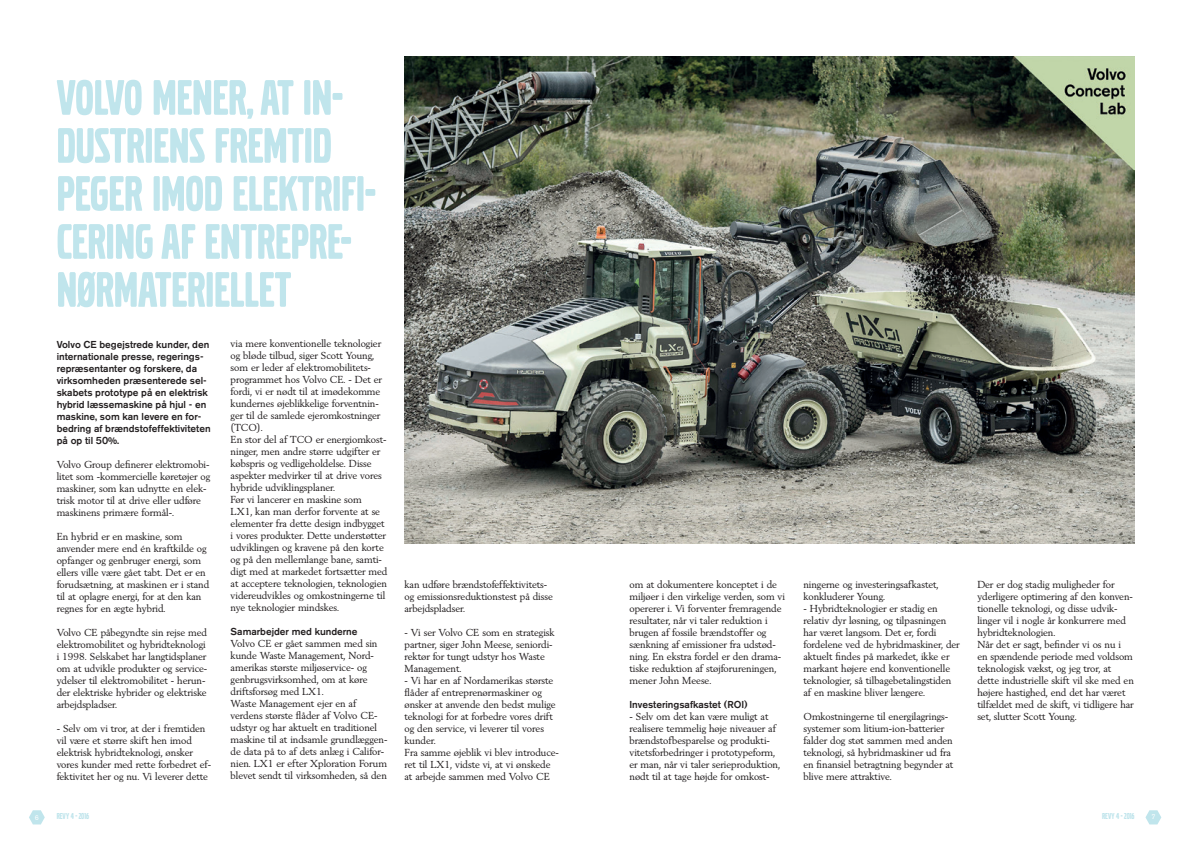
<style>
.page{position:relative;width:1191px;height:842px;background:#fff}
.page>*{position:absolute;margin:0;border:0;box-sizing:border-box;transform-origin:0 0}
.a_Overskrift_afsnit{font:52px/48px "Volvo Broad Pro";color:#c0e5ec}
.a_Brødtekst{font:10px/12px "Volvo Serif Pro";color:#231f20}
.a_Brødtekst-2{font:500 10px/12px "Volvo Sans Pro";color:#231f20}
.a_Overskrift_afsnit-2{font:9px "Volvo Broad Pro";color:#c0e5ec}
.a_Sidepaginering{font:7px "Volvo Sans";color:#fff}
</style>
<div class="page">
<img style="left:404px;top:57px;width:730px;height:486px">
<svg style="left:29px;top:810px;width:16px;height:14px"></svg>
<svg style="left:1145px;top:810px;width:16px;height:14px"></svg>
<p class="a_Overskrift_afsnit" style="left:57px;top:74px;width:321px">VOLVO MENER, AT IN-<br>DUSTRIENS FREMTID<br>PEGER IMOD ELEKTRIFI-<br>CERING AF ENTREPRE-<br>NØRMATERIELLET</p>
<p class="a_Brødtekst" style="left:231px;top:338px;width:153px">via mere konventionelle teknologier og bløde tilbud, siger Scott Young, som er leder af elektromobilitets&shy;programmet hos Volvo CE. - Det er fordi, vi er nødt til at imødekomme kundernes øjeblikkelige forventnin&shy;ger til de samlede ejeromkostninger (TCO).</p>
<p class="a_Brødtekst" style="left:231px;top:434px;width:157px">En stor del af TCO er energiomkost&shy;ninger, men andre større udgifter er købspris og vedligeholdelse. Disse aspekter medvirker til at drive vores hybride udviklingsplaner.</p>
<p class="a_Brødtekst" style="left:231px;top:494px;width:158px">Før vi lancerer en maskine som<br>LX1, kan man derfor forvente at se elementer fra dette design indbygget i vores produkter. Dette understøtter udviklingen og kravene på den korte og på den mellemlange bane, samti&shy;digt med at markedet fortsætter med at acceptere teknologien, teknologien videreudvikles og omkostningerne til nye teknologier mindskes.</p>
<p class="a_Brødtekst-2" style="left:231px;top:626px;width:128px">Samarbejder med kunderne</p>
<p class="a_Brødtekst" style="left:231px;top:638px;width:148px">Volvo CE er gået sammen med sin kunde Waste Management, Nord&shy;amerikas største miljøservice- og genbrugsvirksomhed, om at køre driftsforsøg med LX1.</p>
<p class="a_Brødtekst" style="left:231px;top:698px;width:158px">Waste Management ejer en af verdens største flåder af Volvo CE&shy;udstyr og har aktuelt en traditionel maskine til at indsamle grundlæggen&shy;de data på to af dets anlæg i Califor&shy;nien. LX1 er efter Xploration Forum blevet sendt til virksomheden, så den</p>
<p class="a_Brødtekst-2" style="left:57px;top:338px;width:155px">Volvo CE begejstrede kunder, den internationale presse, regerings&shy;repræsentanter og forskere, da virksomheden præsenterede sel&shy;skabets prototype på en elektrisk hybrid læssemaskine på hjul - en maskine, som kan levere en for&shy;bedring af brændstofeffektiviteten på op til 50%.</p>
<p class="a_Brødtekst" style="left:57px;top:458px;width:155px">Volvo Group definerer elektromobi&shy;litet som -kommercielle køretøjer og maskiner, som kan udnytte en elek&shy;trisk motor til at drive eller udføre maskinens primære formål-.</p>
<p class="a_Brødtekst" style="left:57px;top:530px;width:154px">En hybrid er en maskine, som anvender mere end én kraftkilde og opfanger og genbruger energi, som ellers ville være gået tabt. Det er en forudsætning, at maskinen er i stand til at oplagre energi, for at den kan regnes for en ægte hybrid.</p>
<p class="a_Brødtekst" style="left:57px;top:626px;width:152px">Volvo CE påbegyndte sin rejse med elektromobilitet og hybridteknologi i 1998. Selskabet har langtidsplaner om at udvikle produkter og service&shy;ydelser til elektromobilitet - herun&shy;der elektriske hybrider og elektriske arbejdspladser.</p>
<p class="a_Brødtekst" style="left:57px;top:722px;width:156px">- Selv om vi tror, at der i fremtiden vil være et større skift hen imod elektrisk hybridteknologi, ønsker vores kunder med rette forbedret ef&shy;fektivitet her og nu. Vi leverer dette</p>
<p class="a_Brødtekst" style="left:404px;top:578px;width:150px">kan udføre brændstofeffektivitets&shy;og emissionsreduktionstest på disse arbejdspladser.</p>
<p class="a_Brødtekst" style="left:404px;top:626px;width:151px">- Vi ser Volvo CE som en strategisk partner, siger John Meese, seniordi&shy;rektør for tungt udstyr hos Waste<br>Management.</p>
<p class="a_Brødtekst" style="left:404px;top:674px;width:153px">- Vi har en af Nordamerikas største flåder af entreprenørmaskiner og ønsker at anvende den bedst mulige teknologi for at forbedre vores drift og den service, vi leverer til vores kunder.</p>
<p class="a_Brødtekst" style="left:404px;top:746px;width:156px">Fra samme øjeblik vi blev introduce&shy;ret til LX1, vidste vi, at vi ønskede at arbejde sammen med Volvo CE</p>
<p class="a_Brødtekst" style="left:629px;top:578px;width:157px">om at dokumentere konceptet i de miljøer i den virkelige verden, som vi opererer i. Vi forventer fremragende resultater, når vi taler reduktion i brugen af fossile brændstoffer og sænkning af emissioner fra udstød&shy;ning. En ekstra fordel er den drama&shy;tiske reduktion af støjforureningen, mener John Meese.</p>
<p class="a_Brødtekst-2" style="left:629px;top:698px;width:120px">Investeringsafkastet (ROI)</p>
<p class="a_Brødtekst" style="left:629px;top:710px;width:152px">- Selv om det kan være muligt at realisere temmelig høje niveauer af brændstofbesparelse og produkti&shy;vitetsforbedringer i prototypeform, er man, når vi taler serieproduktion, nødt til at tage højde for omkost-</p>
<p class="a_Brødtekst" style="left:803px;top:578px;width:136px">ningerne og investeringsafkastet, konkluderer Young.</p>
<p class="a_Brødtekst" style="left:803px;top:602px;width:158px">- Hybridteknologier er stadig en relativ dyr løsning, og tilpasningen har været langsom. Det er, fordi fordelene ved de hybridmaskiner, der aktuelt findes på markedet, ikke er markant højere end konventionelle teknologier, så tilbagebetalingstiden af en maskine bliver længere.</p>
<p class="a_Brødtekst" style="left:803px;top:710px;width:151px">Omkostningerne til energilagrings&shy;systemer som litium-ion-batterier falder dog støt sammen med anden teknologi, så hybridmaskiner ud fra en finansiel betragtning begynder at blive mere attraktive.</p>
<p class="a_Brødtekst" style="left:977px;top:578px;width:157px">Der er dog stadig muligheder for yderligere optimering af den konven&shy;tionelle teknologi, og disse udvik&shy;linger vil i nogle år konkurrere med hybridteknologien.</p>
<p class="a_Brødtekst" style="left:977px;top:638px;width:158px">Når det er sagt, befinder vi os nu i<br>en spændende periode med voldsom teknologisk vækst, og jeg tror, at dette industrielle skift vil ske med en højere hastighed, end det har været tilfældet med de skift, vi tidligere har set, slutter Scott Young.</p>
<p class="a_Sidepaginering" style="left:35px;top:813px;width:6px">6</p>
<p class="a_Overskrift_afsnit-2" style="left:57px;top:812px;width:34px">REVY 4 - 2016</p>
<p class="a_Overskrift_afsnit-2" style="left:1102px;top:812px;width:34px">REVY 4 - 2016</p>
<p class="a_Sidepaginering" style="left:1151px;top:813px;width:6px">7</p>
</div>
